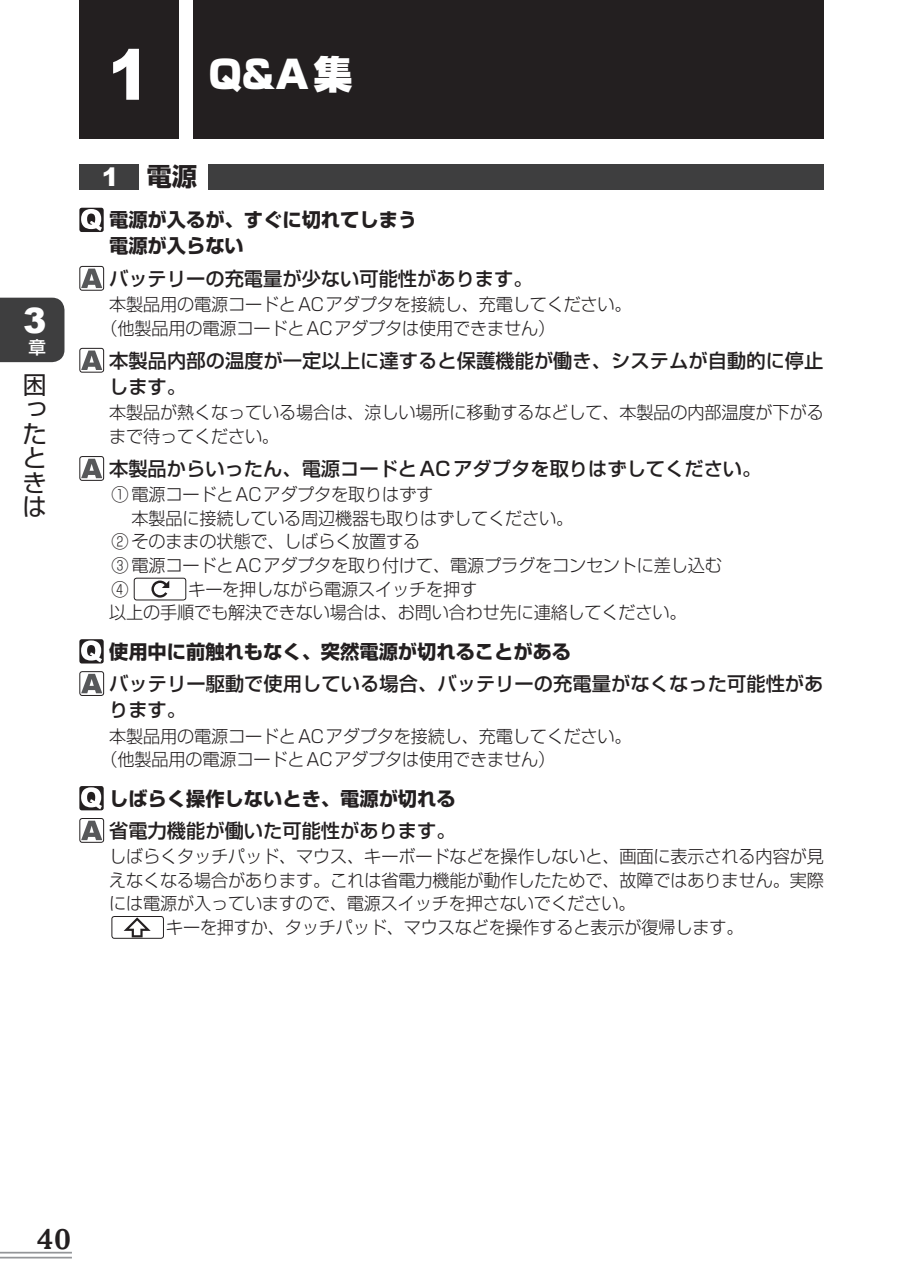
<style>
.page{position:relative;width:903px;height:1275px;background:#fff}
.page>*{position:absolute;margin:0;border:0;box-sizing:border-box;transform-origin:0 0}
.t1{font:900 38.5px "Shin Go Pro";color:#fff}
.t2{font:900 35px "Arial";color:#fff}
.t3{font:28px "MO Suuji HA H Dn";color:#231f20}
.t4{font:700 25.38px "Shin Go Pro";color:#231f20}
.t5{font:24.5px/24.5px "Shin Go Pro";color:#231f20;text-align:justify}
.t6{font:500 19.25px/26.2px "Shin Go Pro";letter-spacing:.005em;color:#231f20}
.t7{font:700 19.25px/26.2px "Shin Go Pro";color:#231f20}
.t8{font:300 17.5px/23.6px "Shin Go Pro";letter-spacing:-.01em;color:#231f20}
.t9{font:500 17.5px "Shin Go Pro";color:#fff}
.s1{font-family:"Arial";font-size:70px}
.s2{font-family:"Arial";font-weight:900;color:#fff}
</style>
<div class="page">
<div style="left:193px;top:0;width:630px;height:139px;background:#231f20"></div>
<div style="left:79px;top:0;width:100px;height:139px;background:#231f20"></div>
<div style="left:0;top:298px;width:64px;height:64px;background:#3e3e3f"></div>
<hr style="left:0;top:1252px;width:72px;height:1px;background:#939598">
<hr style="left:0;top:1257px;width:72px;height:1px;background:#939598">
<div style="left:79px;top:164px;width:60px;height:25px;background:#3e3e3f"></div>
<div style="left:208px;top:164px;width:615px;height:25px;background:#3e3e3f"></div>
<div style="left:79px;top:208px;width:25px;height:24px;background:#231f20;border-radius:2px"></div>
<svg style="left:81px;top:209px;width:21px;height:22px"></svg>
<div style="left:79px;top:266px;width:25px;height:25px;border:1px solid #231f20;border-radius:2px"></div>
<svg style="left:81px;top:269px;width:21px;height:19px"></svg>
<div style="left:79px;top:348px;width:25px;height:25px;border:1px solid #231f20;border-radius:2px"></div>
<svg style="left:81px;top:351px;width:21px;height:19px"></svg>
<svg style="left:80px;top:457px;width:24px;height:23px"></svg>
<div style="left:79px;top:456px;width:25px;height:25px;border:1px solid #231f20;border-radius:2px"></div>
<svg style="left:81px;top:459px;width:21px;height:19px"></svg>
<svg style="left:151px;top:580px;width:18px;height:18px"></svg>
<div style="left:134px;top:578px;width:52px;height:22px;border:1px solid #231f20;border-radius:2px"></div>
<div style="left:79px;top:639px;width:25px;height:24px;background:#231f20;border-radius:2px"></div>
<svg style="left:81px;top:640px;width:21px;height:22px"></svg>
<svg style="left:80px;top:672px;width:24px;height:23px"></svg>
<div style="left:79px;top:671px;width:25px;height:25px;border:1px solid #231f20;border-radius:2px"></div>
<svg style="left:81px;top:674px;width:21px;height:19px"></svg>
<div style="left:79px;top:786px;width:25px;height:24px;background:#231f20;border-radius:2px"></div>
<svg style="left:81px;top:787px;width:21px;height:22px"></svg>
<svg style="left:80px;top:818px;width:24px;height:24px"></svg>
<div style="left:79px;top:818px;width:25px;height:25px;border:1px solid #231f20;border-radius:2px"></div>
<svg style="left:81px;top:821px;width:21px;height:19px"></svg>
<svg style="left:124px;top:918px;width:27px;height:18px"></svg>
<div style="left:112px;top:916px;width:52px;height:22px;border:1px solid #231f20;border-radius:2px"></div>
<h2 class="t2" style="left:23px;top:295px;width:25px">3</h2>
<p class="t9" style="left:28px;top:333px;width:19px">章</p>
<h3 class="t5" style="left:22px;top:369px;width:25px">困ったときは</h3>
<h1 class="t1" style="left:108px;top:44px;width:246px"><span class="s1">1</span> Q&amp;A集</h1>
<h3 class="t4" style="left:102px;top:156px;width:97px"><span class="s2">1</span> 電源</h3>
<p class="t7" style="left:109px;top:205px;width:310px">電源が入るが、すぐに切れてしまう電源が入らない</p>
<p class="t6" style="left:109px;top:263px;width:425px">バッテリーの充電量が少ない可能性があります。</p>
<p class="t8" style="left:101px;top:290px;width:533px;text-indent:9px">本製品用の電源コードとACアダプタを接続し、充電してください。（他製品用の電源コードとACアダプタは使用できません）</p>
<p class="t6" style="left:109px;top:345px;width:716px">本製品内部の温度が一定以上に達すると保護機能が働き、システムが自動的に停止します。</p>
<p class="t8" style="left:109px;top:399px;width:716px">本製品が熱くなっている場合は、涼しい場所に移動するなどして、本製品の内部温度が下がるまで待ってください。</p>
<p class="t6" style="left:109px;top:453px;width:654px">本製品からいったん、電源コードとACアダプタを取りはずしてください。</p>
<p class="t8" style="left:112px;top:481px;width:323px">① 電源コードとACアダプタを取りはずす</p>
<p class="t8" style="left:131px;top:504px;width:443px">本製品に接続している周辺機器も取りはずしてください。</p>
<p class="t8" style="left:112px;top:528px;width:310px">② そのままの状態で、しばらく放置する</p>
<p class="t8" style="left:112px;top:551px;width:612px">③ 電源コードとACアダプタを取り付けて、電源プラグをコンセントに差し込む</p>
<p class="t8" style="left:112px;top:575px;width:19px">④</p>
<p class="t8" style="left:109px;top:575px;width:579px;text-indent:79px">キーを押しながら電源スイッチを押す<br>以上の手順でも解決できない場合は、お問い合わせ先に連絡してください。</p>
<p class="t7" style="left:109px;top:636px;width:463px">使用中に前触れもなく、突然電源が切れることがある</p>
<p class="t6" style="left:109px;top:668px;width:716px">バッテリー駆動で使用している場合、バッテリーの充電量がなくなった可能性があります。</p>
<p class="t8" style="left:101px;top:722px;width:533px;text-indent:9px">本製品用の電源コードとACアダプタを接続し、充電してください。（他製品用の電源コードとACアダプタは使用できません）</p>
<p class="t7" style="left:109px;top:783px;width:348px">しばらく操作しないとき、電源が切れる</p>
<p class="t6" style="left:109px;top:815px;width:348px">省電力機能が働いた可能性があります。</p>
<p class="t8" style="left:109px;top:843px;width:716px">しばらくタッチパッド、マウス、キーボードなどを操作しないと、画面に表示される内容が見</p>
<p class="t8" style="left:109px;top:866px;width:716px">えなくなる場合があります。これは省電力機能が動作したためで、故障ではありません。実際</p>
<p class="t8" style="left:109px;top:890px;width:528px">には電源が入っていますので、電源スイッチを押さないでください。</p>
<p class="t8" style="left:166px;top:913px;width:579px">キーを押すか、タッチパッド、マウスなどを操作すると表示が復帰します。</p>
<h3 class="t3" style="left:36px;top:1229px;width:37px">40</h3>
</div>
